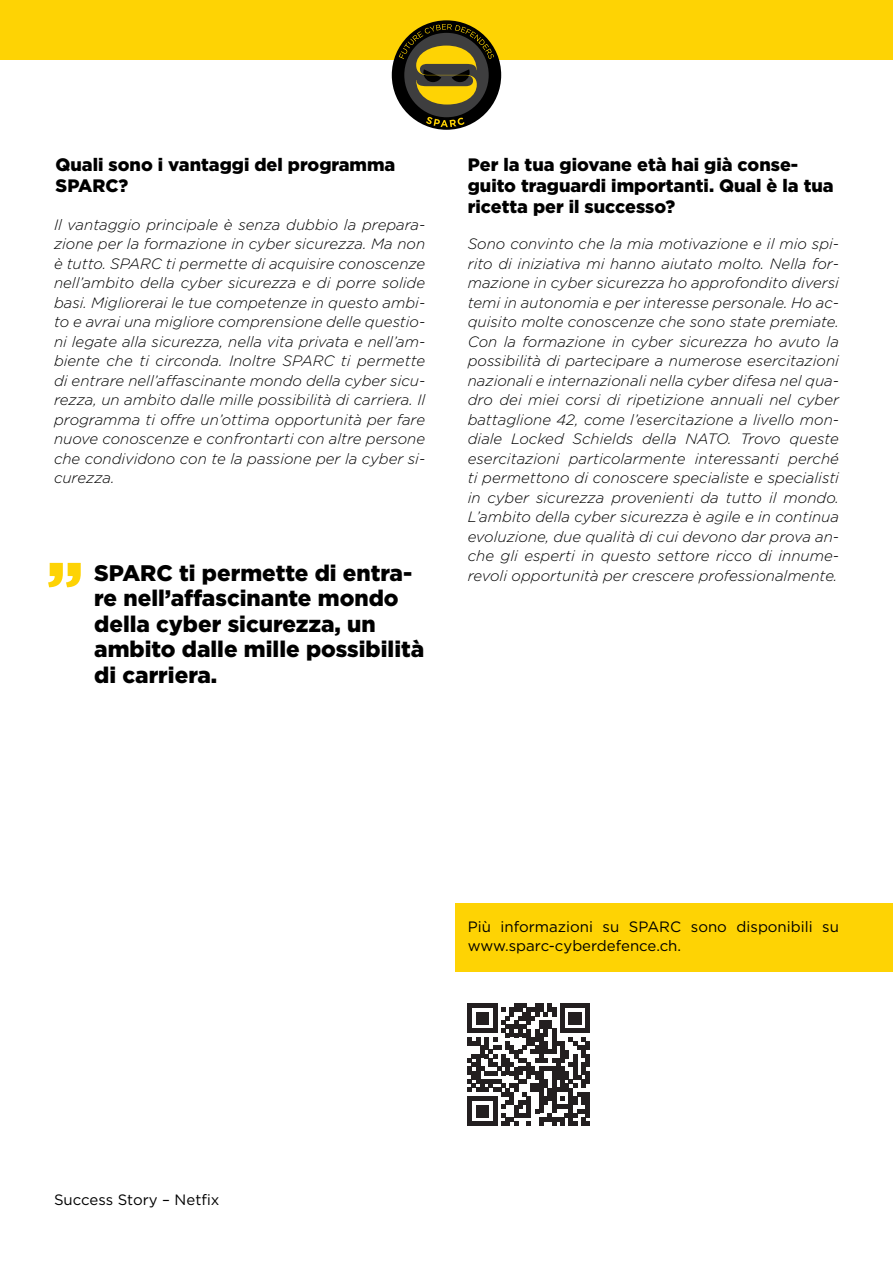
<style>
.page{position:relative;width:893px;height:1263px;background:#fff}
.page>*{position:absolute;margin:0;border:0;box-sizing:border-box;transform-origin:0 0}
.t1{font:900 67.5px "Gotham";color:#fed304}
.t2{font:900 22.5px/25.5px "Gotham";color:#000}
.t3{font:900 18px/21px "Gotham";color:#000}
.t4{font:italic 300 15px/19.5px "Gotham";color:#000;text-align:justify}
.t5{font:15px/19.5px "Gotham";color:#000}
</style>
<div class="page">
<div style="left:455px;top:903px;width:438px;height:68px;background:#fed304"></div>
<svg style="left:468px;top:1003px;width:122px;height:123px"></svg>
<div style="left:0;top:0;width:893px;height:60px;background:#fed304"></div>
<div style="left:392px;top:20px;width:109px;height:110px;background:#000;border-radius:50%"></div>
<div style="left:404px;top:33px;width:85px;height:84px;background:#3e3e3f;border-radius:50%"></div>
<svg style="left:399px;top:24px;width:95px;height:81px"></svg>
<svg style="left:426px;top:117px;width:39px;height:10px"></svg>
<p class="t3" style="left:56px;top:154px;width:341px">Quali sono i vantaggi del programma<br>SPARC?</p>
<p class="t4" style="left:54px;top:214px;width:373px">Il vantaggio principale è senza dubbio la prepara&shy;zione per la formazione in cyber sicurezza. Ma non è tutto. SPARC ti permette di acquisire conoscenze nell’ambito della cyber sicurezza e di porre solide basi. Migliorerai le tue competenze in questo ambi&shy;to e avrai una migliore comprensione delle questio&shy;ni legate alla sicurezza, nella vita privata e nell’am&shy;biente che ti circonda. Inoltre SPARC ti permette di entrare nell’affascinante mondo della cyber sicu&shy;rezza, un ambito dalle mille possibilità di carriera. Il programma ti offre un’ottima opportunità per fare nuove conoscenze e confrontarti con altre persone che condividono con te la passione per la cyber si&shy;curezza.</p>
<h1 class="t1" style="left:47px;top:506px;width:38px">„</h1>
<h2 class="t2" style="left:94px;top:559px;width:332px">SPARC ti permette di entra&shy;re nell’affascinante mondo della cyber sicurezza, un ambito dalle mille possibilità di carriera.</h2>
<p class="t3" style="left:468px;top:154px;width:367px">Per la tua giovane età hai già conse&shy;guito traguardi importanti. Qual è la tua ricetta per il successo?</p>
<p class="t4" style="left:468px;top:234px;width:373px">Sono convinto che la mia motivazione e il mio spi&shy;rito di iniziativa mi hanno aiutato molto. Nella for&shy;mazione in cyber sicurezza ho approfondito diversi temi in autonomia e per interesse personale. Ho ac&shy;quisito molte conoscenze che sono state premiate.<br>Con la formazione in cyber sicurezza ho avuto la possibilità di partecipare a numerose esercitazioni nazionali e internazionali nella cyber difesa nel qua&shy;dro dei miei corsi di ripetizione annuali nel cyber battaglione 42, come l’esercitazione a livello mon&shy;diale Locked Schields della NATO. Trovo queste esercitazioni particolarmente interessanti perché ti permettono di conoscere specialiste e specialisti in cyber sicurezza provenienti da tutto il mondo.<br>L’ambito della cyber sicurezza è agile e in continua evoluzione, due qualità di cui devono dar prova an&shy;che gli esperti in questo settore ricco di innume&shy;revoli opportunità per crescere professionalmente.</p>
<p class="t5" style="left:468px;top:916px;width:373px">Più informazioni su SPARC sono disponibili su www.sparc-cyberdefence.ch.</p>
<p class="t5" style="left:54px;top:1189px;width:167px">Success Story – Netfix</p>
</div>
